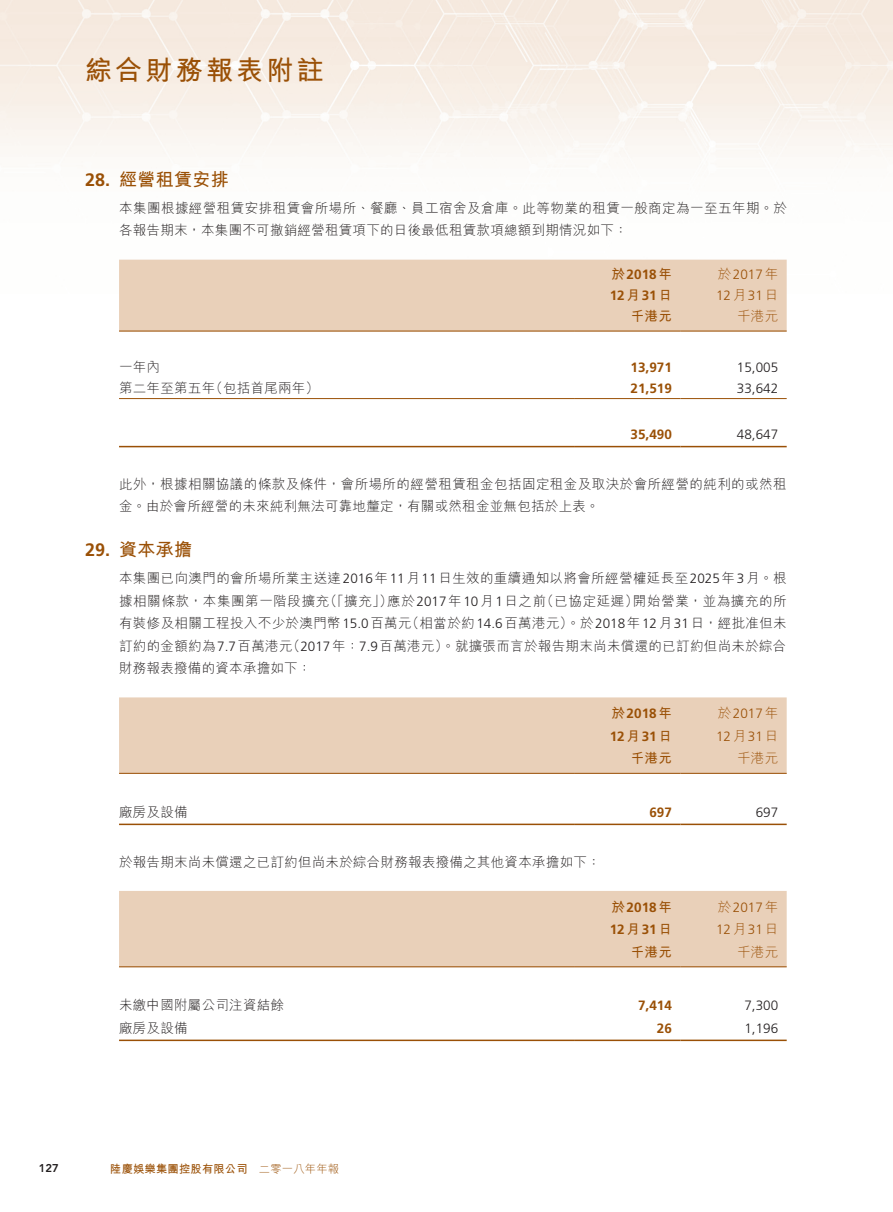
<style>
.page{position:relative;width:893px;height:1212px;background:#fff}
.page>*{position:absolute;margin:0;border:0;box-sizing:border-box;transform-origin:0 0}
.t1{font:700 27px "M Hei HK";letter-spacing:.12em;color:#9a5006}
._01_H1{font:700 18px "M Hei HK";letter-spacing:.02em;color:#9a5006}
._01_H1-2{font:700 18px "Frutiger LT Std";color:#9a5006}
._00_txt{font:300 13.5px/22.5px "M Hei HK";letter-spacing:.03em;color:#231f20}
._50_Table_txt{font:700 13.5px "Frutiger LT Std";color:#9a5006}
._50_Table_txt-2{font:300 13.5px "M Hei HK";letter-spacing:.02em;color:#231f20}
._50_Table_txt-3{font:300 13.5px "Frutiger LT Std";color:#9a5006}
._50_Table_txt-4{font:300 13.5px "Frutiger LT Std";color:#231f20}
._50_Table_txt-5{font:300 13.5px "M Hei HK";letter-spacing:.02em;color:#9a5006}
._50_Table_txt-6{font:700 13.5px "M Hei HK";letter-spacing:.02em;color:#9a5006}
.t2{font:700 11.25px "M Hei HK";letter-spacing:.02em;color:#9a5006}
.t3{font:300 11.25px "M Hei HK";letter-spacing:.02em;color:#9a5006}
.t4{font:800 11.25px "Avenir LT Std";color:#231f20}
.s1{font-family:"M Hei HK"}
.s2{font-family:"Frutiger LT Std"}
</style>
<div class="page">
<img style="left:0;top:0;width:893px;height:1042px">
<div style="left:119px;top:260px;width:668px;height:71px;background:#e9d0b9"></div>
<hr style="left:119px;top:331px;width:455px;height:1px;background:#9a5006">
<hr style="left:574px;top:331px;width:106px;height:1px;background:#9a5006">
<hr style="left:680px;top:331px;width:107px;height:1px;background:#9a5006">
<hr style="left:119px;top:398px;width:455px;height:1px;background:#9a5006">
<hr style="left:574px;top:398px;width:106px;height:1px;background:#9a5006">
<hr style="left:680px;top:398px;width:107px;height:1px;background:#9a5006">
<hr style="left:119px;top:446px;width:455px;height:1px;background:#9a5006">
<hr style="left:574px;top:446px;width:106px;height:1px;background:#9a5006">
<hr style="left:680px;top:446px;width:107px;height:1px;background:#9a5006">
<div style="left:119px;top:697px;width:668px;height:76px;background:#e9d0b9"></div>
<hr style="left:119px;top:773px;width:455px;height:1px;background:#9a5006">
<hr style="left:574px;top:773px;width:106px;height:1px;background:#9a5006">
<hr style="left:680px;top:773px;width:107px;height:1px;background:#9a5006">
<hr style="left:119px;top:823px;width:455px;height:2px;background:#9a5006">
<hr style="left:574px;top:823px;width:106px;height:2px;background:#9a5006">
<hr style="left:680px;top:823px;width:107px;height:2px;background:#9a5006">
<div style="left:119px;top:891px;width:668px;height:75px;background:#e9d0b9"></div>
<hr style="left:119px;top:966px;width:455px;height:1px;background:#9a5006">
<hr style="left:574px;top:966px;width:106px;height:1px;background:#9a5006">
<hr style="left:680px;top:966px;width:107px;height:1px;background:#9a5006">
<hr style="left:119px;top:1039px;width:455px;height:2px;background:#9a5006">
<hr style="left:574px;top:1039px;width:106px;height:2px;background:#9a5006">
<hr style="left:680px;top:1039px;width:107px;height:2px;background:#9a5006">
<h1 class="t1" style="left:85px;top:51px;width:240px">綜合財務報表附註</h1>
<p class="_01_H1-2" style="left:85px;top:169px;width:27px">28.</p>
<p class="_01_H1" style="left:119px;top:166px;width:111px">經營租賃安排</p>
<p class="_00_txt" style="left:119px;top:196px;width:669px">本集團根據經營租賃安排租賃會所場所、餐廳、員工宿舍及倉庫。此等物業的租賃一般商定為一至五年期。於各報告期末，本集團不可撤銷經營租賃項下的日後最低租賃款項總額到期情況如下：</p>
<p class="_50_Table_txt-3" style="left:718px;top:267px;width:62px"><span class="s1">於</span> 2017<span class="s1">年</span></p>
<p class="_50_Table_txt" style="left:611px;top:266px;width:62px"><span class="s1">於</span>2018<span class="s1">年</span></p>
<p class="_50_Table_txt" style="left:610px;top:287px;width:64px">12<span class="s1">月</span>31<span class="s1">日</span></p>
<p class="_50_Table_txt-6" style="left:631px;top:306px;width:43px">千港元</p>
<p class="_50_Table_txt-3" style="left:716px;top:288px;width:64px">12<span class="s1">月</span>31<span class="s1">日</span></p>
<p class="_50_Table_txt-5" style="left:737px;top:309px;width:43px">千港元</p>
<p class="_50_Table_txt-2" style="left:119px;top:360px;width:43px">一年內</p>
<p class="_50_Table_txt" style="left:631px;top:359px;width:43px">13,971</p>
<p class="_50_Table_txt-4" style="left:737px;top:359px;width:43px">15,005</p>
<p class="_50_Table_txt-2" style="left:209px;top:381px;width:111px">（包括首尾兩年(</p>
<p class="_50_Table_txt-2" style="left:119px;top:381px;width:98px">第二年至第五年</p>
<p class="_50_Table_txt" style="left:631px;top:380px;width:43px">21,519</p>
<p class="_50_Table_txt-4" style="left:737px;top:380px;width:43px">33,642</p>
<p class="_01_H1-2" style="left:85px;top:540px;width:27px">29.</p>
<p class="_50_Table_txt" style="left:631px;top:427px;width:43px">35,490</p>
<p class="_00_txt" style="left:119px;top:472px;width:669px">此外，根據相關協議的條款及條件，會所場所的經營租賃租金包括固定租金及取決於會所經營的純利的或然租金。由於會所經營的未來純利無法可靠地釐定，有關或然租金並無包括於上表。</p>
<p class="_01_H1" style="left:119px;top:537px;width:75px">資本承擔</p>
<p class="_50_Table_txt-4" style="left:737px;top:427px;width:43px">48,647</p>
<p class="_00_txt" style="left:119px;top:567px;width:669px;text-align:right">本集團已向澳門的會所場所業主送達<span class="s2">2016</span>年<span class="s2">11</span>月<span class="s2">11</span>日生效的重續通知以將會所經營權延長至<span class="s2">2025</span>年<span class="s2">3</span>月。根開始營業，並為擴充的所</p>
<p class="_00_txt" style="left:324px;top:589px;width:70px">（「擴充」）</p>
<p class="_00_txt" style="left:541px;top:589px;width:99px">（已協定延遲）</p>
<p class="_00_txt" style="left:119px;top:589px;width:212px">據相關條款，本集團第一階段擴充</p>
<p class="_00_txt" style="left:387px;top:589px;width:161px">應於<span class="s2">2017</span>年<span class="s2">10</span>月<span class="s2">1</span>日之前</p>
<p class="_00_txt" style="left:406px;top:612px;width:382px">（相當於約<span class="s2">14.6</span>百萬港元）。於<span class="s2">2018</span>年<span class="s2">12</span>月<span class="s2">31</span>日，經批准但未</p>
<p class="_00_txt" style="left:287px;top:612px;width:501px;text-indent:-168px">有裝修及相關工程投入不少於澳門幣<span class="s2">15.0</span>百萬元<br>（<span class="s2">2017</span>年：<span class="s2">7.9</span>百萬港元）。就擴張而言於報告期末尚未償還的已訂約但尚未於綜合</p>
<p class="_00_txt" style="left:119px;top:634px;width:194px">訂約的金額約為<span class="s2">7.7</span>百萬港元<br>財務報表撥備的資本承擔如下：</p>
<p class="_50_Table_txt" style="left:611px;top:705px;width:62px"><span class="s1">於</span>2018<span class="s1">年</span></p>
<p class="_50_Table_txt" style="left:610px;top:728px;width:64px">12<span class="s1">月</span>31<span class="s1">日</span></p>
<p class="_50_Table_txt-6" style="left:631px;top:748px;width:43px">千港元</p>
<p class="_50_Table_txt-3" style="left:718px;top:706px;width:62px"><span class="s1">於</span>2017<span class="s1">年</span></p>
<p class="_50_Table_txt-3" style="left:716px;top:728px;width:64px">12<span class="s1">月</span>31<span class="s1">日</span></p>
<p class="_50_Table_txt-5" style="left:737px;top:751px;width:43px">千港元</p>
<p class="_50_Table_txt-2" style="left:119px;top:805px;width:70px">廠房及設備</p>
<p class="_00_txt" style="left:119px;top:850px;width:483px">於報告期末尚未償還之已訂約但尚未於綜合財務報表撥備之其他資本承擔如下：</p>
<p class="_50_Table_txt" style="left:649px;top:804px;width:24px">697</p>
<p class="_50_Table_txt-4" style="left:756px;top:805px;width:24px">697</p>
<p class="_50_Table_txt" style="left:611px;top:899px;width:62px"><span class="s1">於</span>2018<span class="s1">年</span></p>
<p class="_50_Table_txt" style="left:610px;top:921px;width:64px">12<span class="s1">月</span>31<span class="s1">日</span></p>
<p class="_50_Table_txt-6" style="left:631px;top:942px;width:43px">千港元</p>
<p class="_50_Table_txt-3" style="left:718px;top:899px;width:62px"><span class="s1">於</span>2017<span class="s1">年</span></p>
<p class="_50_Table_txt-3" style="left:716px;top:922px;width:64px">12<span class="s1">月</span>31<span class="s1">日</span></p>
<p class="_50_Table_txt-5" style="left:737px;top:945px;width:43px">千港元</p>
<p class="_50_Table_txt-2" style="left:119px;top:998px;width:166px">未繳中國附屬公司注資結餘</p>
<p class="_50_Table_txt" style="left:638px;top:998px;width:35px">7,414</p>
<p class="_50_Table_txt-4" style="left:744px;top:998px;width:35px">7,300</p>
<p class="_50_Table_txt-2" style="left:119px;top:1021px;width:70px">廠房及設備</p>
<p class="_50_Table_txt" style="left:657px;top:1020px;width:17px">26</p>
<p class="_50_Table_txt-4" style="left:744px;top:1021px;width:35px">1,196</p>
<p class="t4" style="left:39px;top:1162px;width:21px">127</p>
<p class="t2" style="left:110px;top:1161px;width:139px">陸慶娛樂集團控股有限公司</p>
<p class="t3" style="left:259px;top:1163px;width:82px">二零一八年年報</p>
</div>
